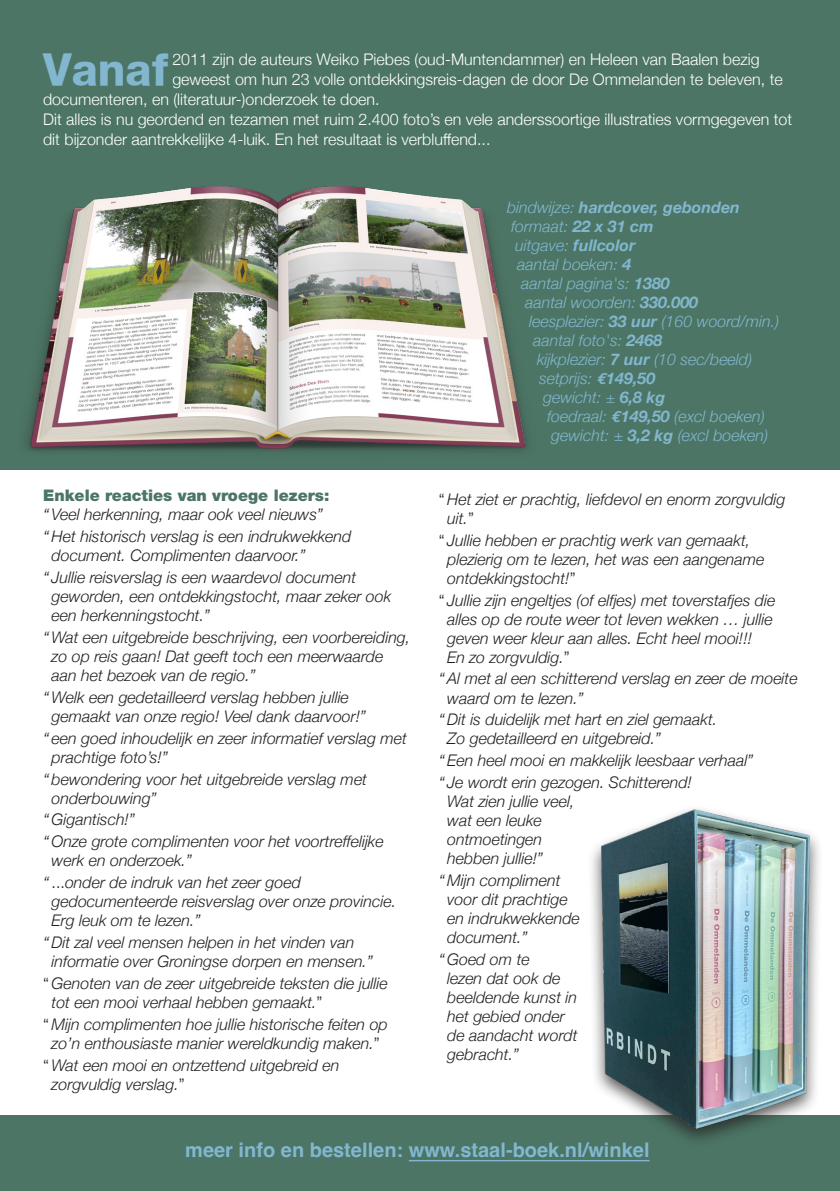
<style>
.page{position:relative;width:840px;height:1191px;background:#fff}
.page>*{position:absolute;margin:0;border:0;box-sizing:border-box;transform-origin:0 0}
.t1{font:800 44px "Helvetica Neue";color:#82b7cf}
.t2{font:700 20px "Helvetica";color:#82b7cf}
.t3{font:italic 300 16px/19px "Helvetica Neue";color:#231f20}
.t4{font:300 16px/20px "Helvetica Neue";color:#fff}
.t5{font:italic 300 16px "Helvetica Neue";color:#82b7cf}
.t6{font:italic 700 16px "Helvetica Neue";color:#82b7cf}
.t7{font:900 16px "Helvetica Neue";color:#4c7565}
.s1{font-style:normal}
.s2{font-weight:300}
.s3{font-weight:700}
.s4{font-family:"Euro Mono";font-weight:700}
</style>
<div class="page">
<div style="left:0;top:0;width:839px;height:469px;background:#4c7565"></div>
<img style="left:16px;top:186px;width:519px;height:284px">
<div style="left:0;top:1115px;width:839px;height:76px;background:#4c7565"></div>
<hr style="left:408px;top:1160px;width:241px;height:1px;background:#82b7cf">
<div style="left:587px;top:804px;width:235px;height:344px;background:#231f20;opacity:.75"></div>
<img style="left:601px;top:810px;width:208px;height:318px">
<p class="t1" style="left:43px;top:43px;width:126px">Vanaf</p>
<p class="t4" style="left:172px;top:48px;width:611px">2011 zijn de auteurs Weiko Piebes (oud-Muntendammer) en Heleen van Baalen bezig geweest om hun 23 volle ontdekkingsreis-dagen de door De Ommelanden te beleven, te</p>
<p class="t4" style="left:43px;top:88px;width:750px">documenteren, en (literatuur-)onderzoek te doen.<br>Dit alles is nu geordend en tezamen met ruim 2.400 foto’s en vele anderssoortige illustraties vormgegeven tot dit bijzonder aantrekkelijke 4-luik. En het resultaat is verbluffend...</p>
<p class="t7" style="left:43px;top:486px;width:288px">Enkele reacties van vroege lezers:</p>
<p class="t3" style="left:43px;top:504px;width:281px">“ Veel herkenning, maar ook veel nieuws”</p>
<p class="t3" style="left:52px;top:526px;width:301px;text-indent:-9px">“ Het historisch verslag is een indrukwekkend document. Complimenten daarvoor.”</p>
<p class="t3" style="left:52px;top:567px;width:341px;text-indent:-9px">“ Jullie reisverslag is een waardevol document geworden, een ontdekkingstocht, maar zeker ook een herkenningstocht.”</p>
<p class="t3" style="left:52px;top:627px;width:360px;text-indent:-9px">“ Wat een uitgebreide beschrijving, een voorbereiding, zo op reis gaan! Dat geeft toch een meerwaarde aan het bezoek van de regio.”</p>
<p class="t3" style="left:52px;top:686px;width:316px;text-indent:-9px">“ Welk een gedetailleerd verslag hebben jullie gemaakt van onze regio! Veel dank daarvoor!”</p>
<p class="t3" style="left:52px;top:727px;width:356px;text-indent:-9px">“ een goed inhoudelijk en zeer informatief verslag met prachtige foto’s!”</p>
<p class="t3" style="left:52px;top:768px;width:317px;text-indent:-9px">“ bewondering voor het uitgebreide verslag met onderbouwing”</p>
<p class="t3" style="left:43px;top:809px;width:93px">“ Gigantisch!”</p>
<p class="t3" style="left:52px;top:831px;width:333px;text-indent:-9px">“ Onze grote complimenten voor het voortreffelijke werk en onderzoek.”</p>
<p class="t3" style="left:52px;top:872px;width:346px;text-indent:-9px">“ <span class="s1">...</span>onder de indruk van het zeer goed gedocumenteerde reisverslag over onze provincie.<br>Erg leuk om te lezen.”</p>
<p class="t3" style="left:52px;top:931px;width:322px;text-indent:-9px">“ Dit zal veel mensen helpen in het vinden van informatie over Groningse dorpen en mensen.”</p>
<p class="t3" style="left:52px;top:972px;width:337px;text-indent:-9px"><span class="s1">“</span> Genoten van de zeer uitgebreide teksten die jullie tot een mooi verhaal hebben gemaakt.<span class="s1">”</span></p>
<p class="t3" style="left:43px;top:1013px;width:346px;text-align:center"><span class="s1">“</span> Mijn complimenten hoe jullie historische feiten op zo’n enthousiaste manier wereldkundig maken.<span class="s1">”</span></p>
<p class="t3" style="left:52px;top:1054px;width:289px;text-indent:-9px"><span class="s1">“</span> Wat een mooi en ontzettend uitgebreid en zorgvuldig verslag.<span class="s1">”</span></p>
<p class="t6" style="left:507px;top:194px;width:234px"><span class="s2">bindwijze:</span> hardcover, gebonden</p>
<p class="t5" style="left:511px;top:213px;width:144px">formaat: <span class="s3">22 x 31 cm</span></p>
<p class="t6" style="left:515px;top:232px;width:122px"><span class="s2">uitgave:</span> fullcolor</p>
<p class="t5" style="left:517px;top:251px;width:116px">aantal boeken: <span class="s3">4</span></p>
<p class="t5" style="left:521px;top:270px;width:150px">aantal pagina's: <span class="s3">1380</span></p>
<p class="t5" style="left:525px;top:289px;width:174px">aantal woorden: <span class="s3">330.000</span></p>
<p class="t5" style="left:529px;top:308px;width:251px">leesplezier: <span class="s3">33 uur</span> (160 woord/min.)</p>
<p class="t5" style="left:533px;top:327px;width:130px">aantal foto's: <span class="s3">2468</span></p>
<p class="t5" style="left:537px;top:346px;width:216px">kijkplezier: <span class="s3">7 uur</span> (10 sec/beeld)</p>
<p class="t5" style="left:539px;top:365px;width:117px">setprijs: <span class="s4">€</span><span class="s3">149,50</span></p>
<p class="t5" style="left:543px;top:384px;width:123px">gewicht: ± <span class="s3">6,8 kg</span></p>
<p class="t5" style="left:547px;top:403px;width:219px">foedraal: <span class="s4">€</span><span class="s3">149,50</span> (excl boeken)</p>
<p class="t5" style="left:551px;top:422px;width:218px">gewicht: ± <span class="s3">3,2 kg</span> (excl boeken)</p>
<p class="t3" style="left:447px;top:488px;width:339px;text-indent:-9px"><span class="s1">“</span> Het ziet er prachtig, liefdevol en enorm zorgvuldig uit.<span class="s1">”</span></p>
<p class="t3" style="left:447px;top:529px;width:318px;text-indent:-9px"><span class="s1">“</span> Jullie hebben er prachtig werk van gemaakt, plezierig om te lezen, het was een aangename ontdekkingstocht!<span class="s1">”</span></p>
<p class="t3" style="left:447px;top:589px;width:329px;text-indent:-9px"><span class="s1">“</span> Jullie zijn engeltjes (of elfjes) met toverstafjes die alles op de route weer tot leven wekken … jullie geven weer kleur aan alles. Echt heel mooi!!!<br>En zo zorgvuldig.<span class="s1">”</span></p>
<p class="t3" style="left:447px;top:668px;width:352px;text-indent:-9px">“ Al met al een schitterend verslag en zeer de moeite waard om te lezen.”</p>
<p class="t3" style="left:447px;top:709px;width:271px;text-indent:-9px">“ Dit is duidelijk met hart en ziel gemaakt.<br>Zo gedetailleerd en uitgebreid.”</p>
<p class="t3" style="left:438px;top:750px;width:316px">“ Een heel mooi en makkelijk leesbaar verhaal”</p>
<p class="t3" style="left:447px;top:771px;width:246px;text-indent:-9px">“ Je wordt erin gezogen. Schitterend!<br>Wat zien jullie veel,<br>wat een leuke<br>ontmoetingen<br>hebben jullie!”</p>
<p class="t3" style="left:447px;top:869px;width:134px;text-indent:-9px">“ Mijn compliment voor dit prachtige en indrukwekkende document.”</p>
<p class="t3" style="left:447px;top:948px;width:132px;text-indent:-9px">“ Goed om te<br>lezen dat ook de beeldende kunst in het gebied onder de aandacht wordt gebracht.”</p>
<p class="t2" style="left:185px;top:1137px;width:465px">meer info en bestellen: www.staal-boek.nl/winkel</p>
</div>
